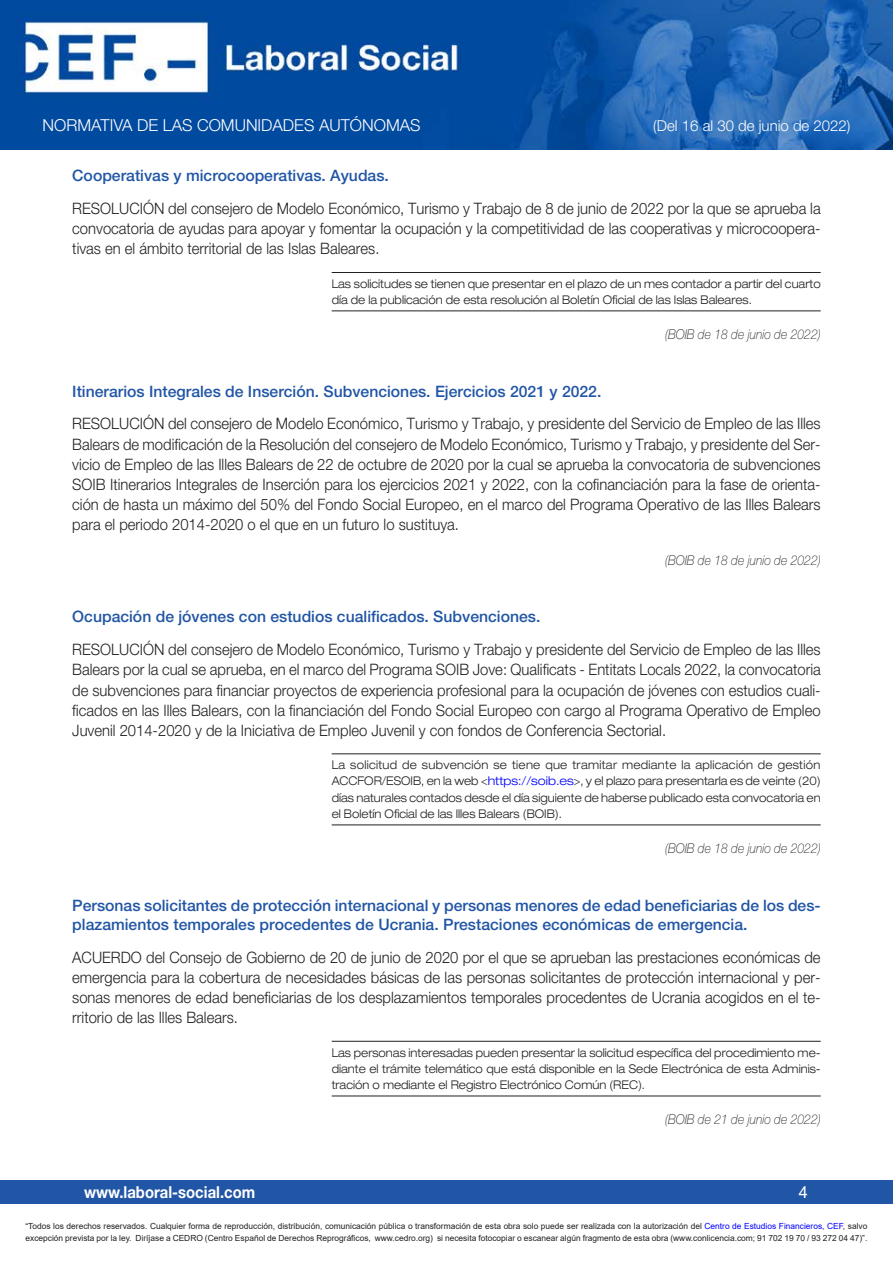
<style>
.page{position:relative;width:893px;height:1263px;background:#fff}
.page>*{position:absolute;margin:0;border:0;box-sizing:border-box;transform-origin:0 0}
.t1{font:300 16.5px "Helvetica Neue LT Std";color:#fff}
.t2{font:700 16.5px "Helvetica Neue LT Std";color:#fff;scale:.9 1}
.t3{font:16.5px "Arial";color:#fff}
.Contenido{font:300 15.75px/20.1px "Helvetica Neue LT Std";color:#231f20;text-align:justify;scale:.94 1}
.Título-cabecera{font:500 15.75px/19.4px "Helvetica Neue LT Std";color:#2155a5}
.t4{font:300 15px "Helvetica Neue LT Std";color:#fff}
.publicación{font:italic 100 13.5px "Helvetica Neue LT Std";color:#231f20;scale:.9 1}
.Plazo{font:300 expanded 12px/16.4px "Helvetica Neue LT Std";color:#231f20;text-align:justify;scale:.92 1}
.t5{font:8.4px/12px "Arial";color:#231f20}
.s1{color:#00f}
</style>
<div class="page">
<div style="left:0;top:1180px;width:893px;height:23px;background:#2155a5"></div>
<img style="left:0;top:0;width:893px;height:149px">
<hr style="left:332px;top:272px;width:489px;height:1px;background:#231f20">
<hr style="left:332px;top:310px;width:489px;height:1px;background:#231f20">
<hr style="left:332px;top:753px;width:489px;height:1px;background:#231f20">
<hr style="left:332px;top:824px;width:489px;height:1px;background:#231f20">
<hr style="left:332px;top:1041px;width:489px;height:1px;background:#231f20">
<hr style="left:332px;top:1095px;width:489px;height:1px;background:#231f20">
<p class="t1" style="left:43px;top:115px;width:379px">NORMATIVA DE LAS COMUNIDADES AUTÓNOMAS</p>
<p class="t4" style="left:653px;top:117px;width:199px">(Del 16 al 30 de junio de 2022)</p>
<p class="Título-cabecera" style="left:72px;top:166px;width:318px">Cooperativas y microcooperativas. Ayudas.</p>
<p class="Contenido" style="left:72px;top:198px;width:798px">RESOLUCIÓN del consejero de Modelo Económico, Turismo y Trabajo de 8 de junio de 2022 por la que se aprueba la convocatoria de ayudas para apoyar y fomentar la ocupación y la competitividad de las cooperativas y microcoopera&shy;tivas en el ámbito territorial de las Islas Baleares.</p>
<p class="Plazo" style="left:332px;top:275px;width:533px">Las solicitudes se tienen que presentar en el plazo de un mes contador a partir del cuarto día de la publicación de esta resolución al Boletín Oficial de las Islas Baleares.</p>
<p class="publicación" style="left:665px;top:326px;width:174px">(BOIB de 18 de junio de 2022)</p>
<p class="Título-cabecera" style="left:72px;top:381px;width:531px">Itinerarios Integrales de Inserción. Subvenciones. Ejercicios 2021 y 2022.</p>
<p class="Contenido" style="left:72px;top:413px;width:798px">RESOLUCIÓN del consejero de Modelo Económico, Turismo y Trabajo, y presidente del Servicio de Empleo de las Illes Balears de modificación de la Resolución del consejero de Modelo Económico, Turismo y Trabajo, y presidente del Ser&shy;vicio de Empleo de las Illes Balears de 22 de octubre de 2020 por la cual se aprueba la convocatoria de subvenciones SOIB Itinerarios Integrales de Inserción para los ejercicios 2021 y 2022, con la cofinanciación para la fase de orienta&shy;ción de hasta un máximo del 50% del Fondo Social Europeo, en el marco del Programa Operativo de las Illes Balears para el periodo 2014-2020 o el que en un futuro lo sustituya.</p>
<p class="publicación" style="left:665px;top:552px;width:174px">(BOIB de 18 de junio de 2022)</p>
<p class="Título-cabecera" style="left:72px;top:607px;width:470px">Ocupación de jóvenes con estudios cualificados. Subvenciones.</p>
<p class="Contenido" style="left:72px;top:639px;width:798px">RESOLUCIÓN del consejero de Modelo Económico, Turismo y Trabajo y presidente del Servicio de Empleo de las Illes Balears por la cual se aprueba, en el marco del Programa SOIB Jove: Qualificats - Entitats Locals 2022, la convocatoria de subvenciones para financiar proyectos de experiencia profesional para la ocupación de jóvenes con estudios cuali&shy;ficados en las Illes Balears, con la financiación del Fondo Social Europeo con cargo al Programa Operativo de Empleo Juvenil 2014-2020 y de la Iniciativa de Empleo Juvenil y con fondos de Conferencia Sectorial.</p>
<p class="Plazo" style="left:332px;top:756px;width:533px">La solicitud de subvención se tiene que tramitar mediante la aplicación de gestión ACCFOR/ESOIB, en la web &lt;<span class="s1">https://soib.es</span>&gt;, y el plazo para presentarla es de veinte (20) días naturales contados desde el día siguiente de haberse publicado esta convocatoria en el Boletín Oficial de las Illes Balears (BOIB).</p>
<p class="publicación" style="left:665px;top:840px;width:174px">(BOIB de 18 de junio de 2022)</p>
<p class="Título-cabecera" style="left:72px;top:895px;width:750px">Personas solicitantes de protección internacional y personas menores de edad beneficiarias de los des&shy;plazamientos temporales procedentes de Ucrania. Prestaciones económicas de emergencia.</p>
<p class="Contenido" style="left:72px;top:947px;width:798px">ACUERDO del Consejo de Gobierno de 20 de junio de 2020 por el que se aprueban las prestaciones económicas de emergencia para la cobertura de necesidades básicas de las personas solicitantes de protección internacional y per&shy;sonas menores de edad beneficiarias de los desplazamientos temporales procedentes de Ucrania acogidos en el te&shy;rritorio de las Illes Balears.</p>
<p class="Plazo" style="left:332px;top:1044px;width:533px">Las personas interesadas pueden presentar la solicitud específica del procedimiento me&shy;diante el trámite telemático que está disponible en la Sede Electrónica de esta Adminis&shy;tración o mediante el Registro Electrónico Común (REC).</p>
<p class="publicación" style="left:665px;top:1111px;width:174px">(BOIB de 21 de junio de 2022)</p>
<p class="t2" style="left:84px;top:1182px;width:192px">www.laboral-social.com</p>
<p class="t3" style="left:799px;top:1180px;width:11px">4</p>
<p class="t5" style="left:26px;top:1220px;width:843px">“Todos los derechos reservados. Cualquier forma de reproducción, distribución, comunicación pública o transformación de esta obra solo puede ser realizada con la autorización del <span class="s1">Centro de Estudios Financieros, CEF</span>, salvo excepción prevista por la ley. Diríjase a CEDRO (Centro Español de Derechos Reprográficos, www.cedro.org) si necesita fotocopiar o escanear algún fragmento de esta obra (www.conlicencia.com; 91 702 19 70 / 93 272 04 47)”.</p>
</div>
